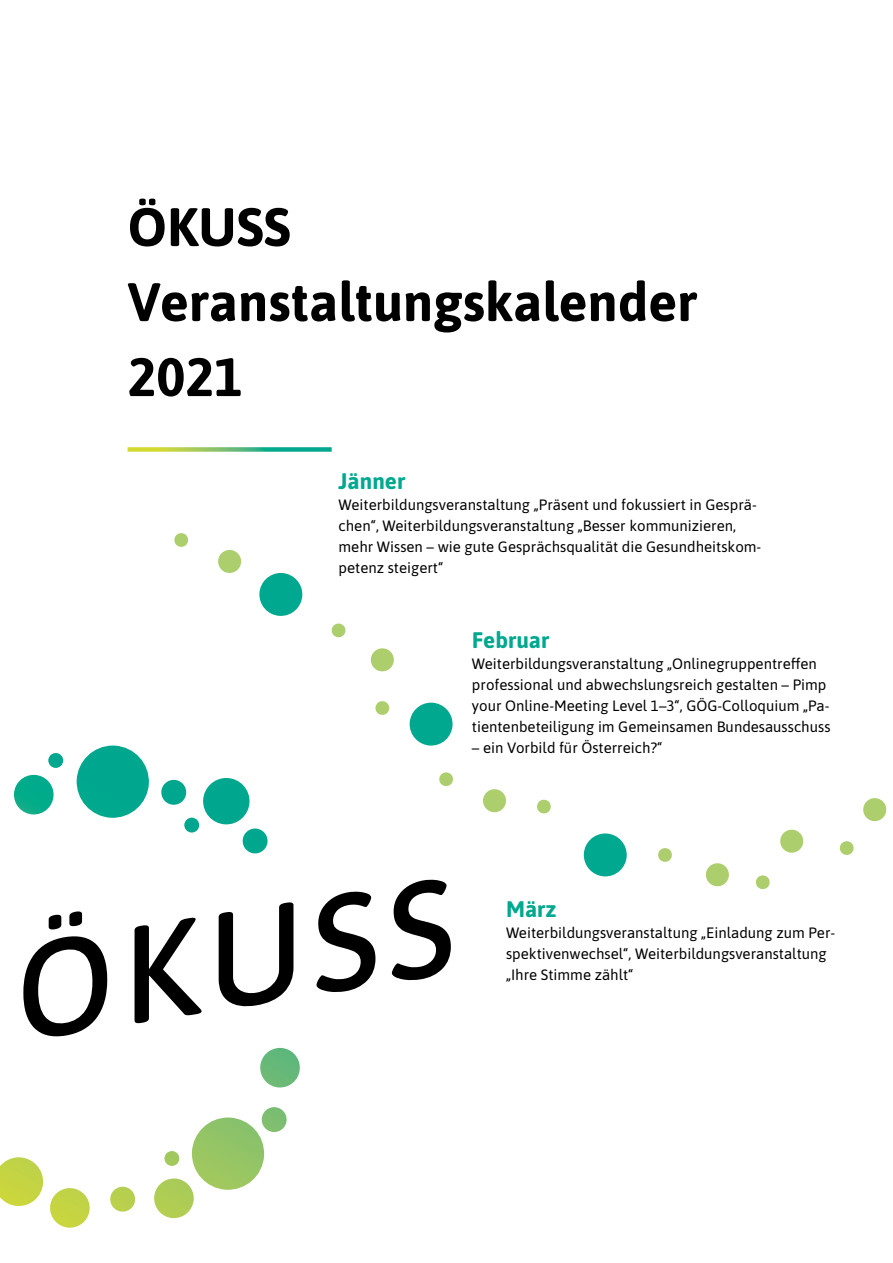
<style>
.page{position:relative;width:893px;height:1263px;background:#fff}
.page>*{position:absolute;margin:0;border:0;box-sizing:border-box;transform-origin:0 0}
.t1{font:700 54px/75px "Asap";color:#000}
.t2{font:700 22.5px "Asap";color:#00a88f}
.t3{font:15px/21px "Asap";color:#000}
</style>
<div class="page">
<svg style="left:128px;top:447px;width:204px;height:5px"></svg>
<svg style="left:316px;top:880px;width:135px;height:112px"></svg>
<svg style="left:0;top:745px;width:300px;height:483px"></svg>
<svg style="left:174px;top:533px;width:15px;height:14px"></svg>
<svg style="left:331px;top:623px;width:15px;height:15px"></svg>
<svg style="left:375px;top:701px;width:15px;height:14px"></svg>
<svg style="left:439px;top:772px;width:14px;height:15px"></svg>
<svg style="left:658px;top:848px;width:14px;height:14px"></svg>
<svg style="left:537px;top:799px;width:14px;height:15px"></svg>
<svg style="left:755px;top:875px;width:15px;height:15px"></svg>
<svg style="left:839px;top:841px;width:15px;height:14px"></svg>
<svg style="left:218px;top:550px;width:24px;height:23px"></svg>
<svg style="left:370px;top:648px;width:24px;height:24px"></svg>
<svg style="left:483px;top:789px;width:23px;height:24px"></svg>
<svg style="left:705px;top:863px;width:24px;height:24px"></svg>
<svg style="left:863px;top:798px;width:24px;height:24px"></svg>
<svg style="left:780px;top:829px;width:24px;height:24px"></svg>
<svg style="left:259px;top:573px;width:44px;height:43px"></svg>
<svg style="left:409px;top:703px;width:44px;height:43px"></svg>
<svg style="left:583px;top:833px;width:44px;height:44px"></svg>
<h2 class="t1" style="left:128px;top:187px;width:571px">ÖKUSS<br>Veranstaltungskalender<br>2021</h2>
<h3 class="t2" style="left:339px;top:465px;width:68px">Jänner</h3>
<p class="t3" style="left:339px;top:493px;width:424px">Weiterbildungsveranstaltung „Präsent und fokussiert in Gesprä&shy;chen“, Weiterbildungsveranstaltung „Besser kommunizieren, mehr Wissen – wie gute Gesprächsqualität die Gesundheitskom&shy;petenz steigert“</p>
<h3 class="t2" style="left:472px;top:624px;width:79px">Februar</h3>
<p class="t3" style="left:472px;top:652px;width:360px">Weiterbildungsveranstaltung „Onlinegruppentreffen professional und abwechslungsreich gestalten – Pimp your Online-Meeting Level 1–3“, GÖG-Colloquium „Pa&shy;tientenbeteiligung im Gemeinsamen Bundesausschuss</p>
<p class="t3" style="left:472px;top:736px;width:192px">– ein Vorbild für Österreich?“</p>
<h3 class="t2" style="left:506px;top:893px;width:52px">März</h3>
<p class="t3" style="left:506px;top:922px;width:331px">Weiterbildungsveranstaltung „Einladung zum Per&shy;spektivenwechsel“, Weiterbildungsveranstaltung „Ihre Stimme zählt“</p>
</div>
